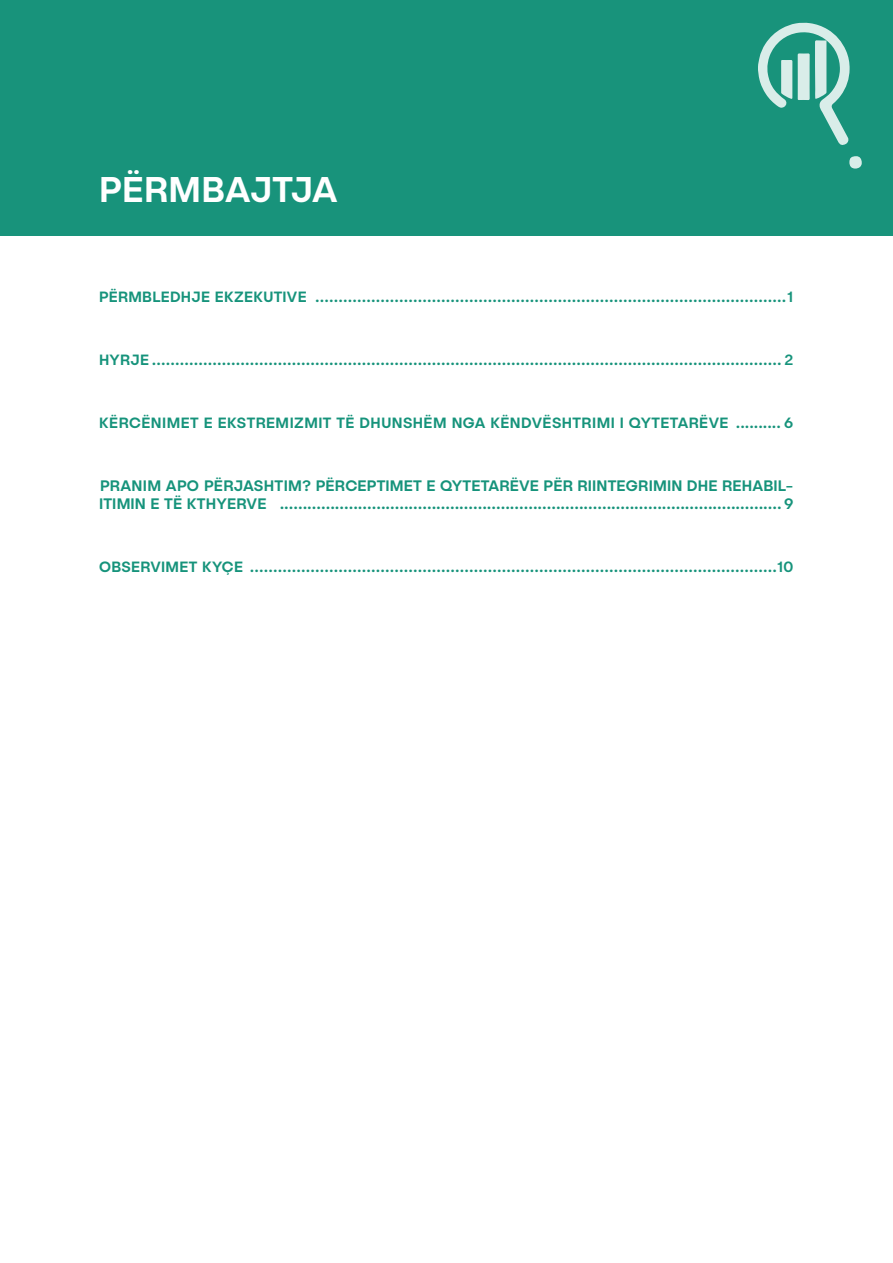
<style>
.page{position:relative;width:893px;height:1263px;background:#fff}
.page>*{position:absolute;margin:0;border:0;box-sizing:border-box;transform-origin:0 0}
.TOC_Heading{font:500 36px "Publica Sans";letter-spacing:.01em;color:#fff}
.Toc_1{font:500 15.3px/18px "Publica Sans";letter-spacing:.01em;color:#16937b}
.Toc_1-2{font:500 15px "Publica Sans";letter-spacing:.03em;color:#16937b}
</style>
<div class="page">
<div style="left:0;top:0;width:893px;height:235px;background:#18937b"></div>
<svg style="left:758px;top:23px;width:92px;height:122px"></svg>
<svg style="left:849px;top:156px;width:13px;height:13px"></svg>
<p class="TOC_Heading" style="left:99px;top:166px;width:240px">PËRMBAJTJA</p>
<p class="Toc_1-2" style="left:99px;top:287px;width:696px">PËRMBLEDHJE EKZEKUTIVE .....................................................................................................1</p>
<p class="Toc_1-2" style="left:99px;top:350px;width:696px">HYRJE ....................................................................................................................................... 2</p>
<p class="Toc_1-2" style="left:99px;top:413px;width:631px">KËRCËNIMET E EKSTREMIZMIT TË DHUNSHËM NGA KËNDVËSHTRIMI I QYTETARËVE</p>
<p class="Toc_1-2" style="left:784px;top:413px;width:11px">6</p>
<p class="Toc_1" style="left:99px;top:476px;width:696px">PRANIM APO PËRJASHTIM? PËRCEPTIMET E QYTETARËVE PËR RIINTEGRIMIN DHE REHABIL-<br>ITIMIN E TË KTHYERVE .............................................................................................................9</p>
<p class="Toc_1-2" style="left:99px;top:557px;width:696px">OBSERVIMET KYÇE .................................................................................................................10</p>
</div>
